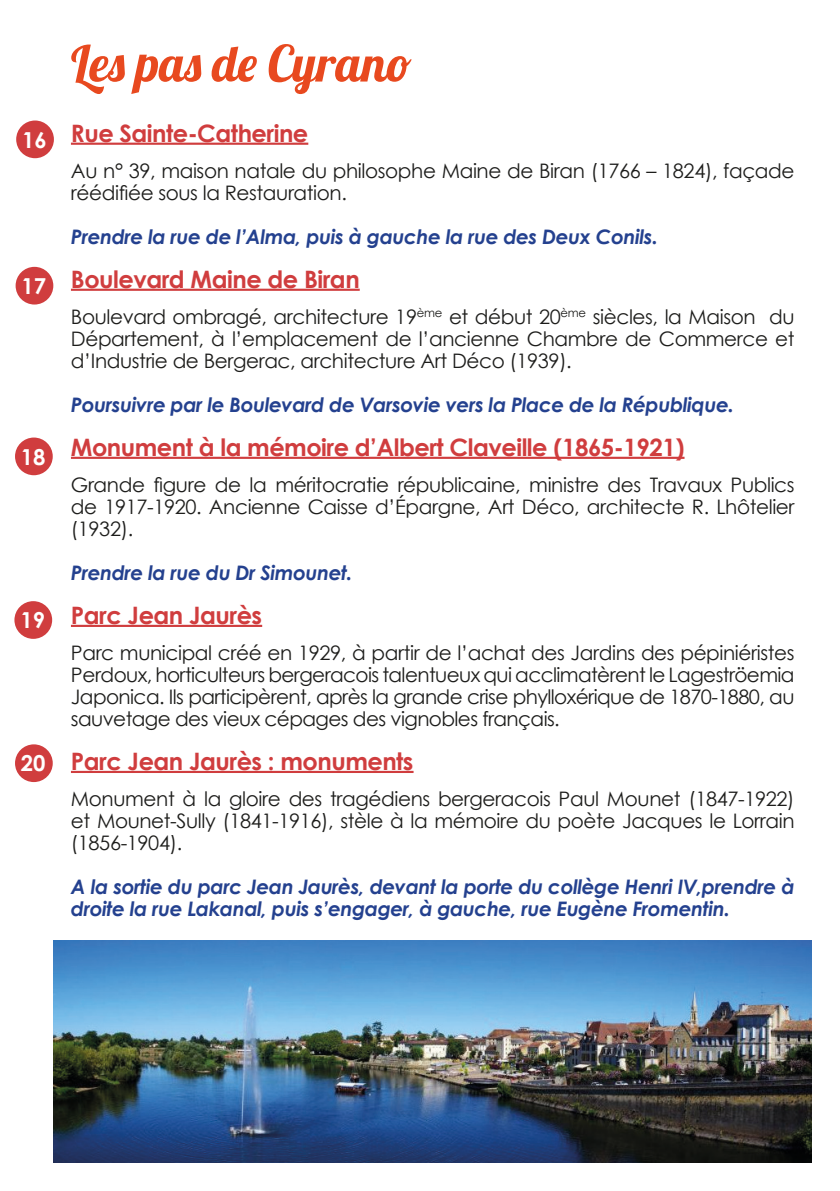
<style>
.page{position:relative;width:840px;height:1191px;background:#fff}
.page>*{position:absolute;margin:0;border:0;box-sizing:border-box;transform-origin:0 0}
.t1{font:50px "Lobster 1.4";letter-spacing:.01em;color:#e8491f}
.t2{font:700 24px "Century Gothic";letter-spacing:-.02em;color:#d03d3e}
.t3{font:700 22px "Century Gothic";color:#fff}
.t4{font:20px/22px "Century Gothic";letter-spacing:-.02em;color:#1d1d1b;text-align:justify}
.t5{font:italic 700 20px/22px "Century Gothic";letter-spacing:-.02em;color:#24418f}
</style>
<div class="page">
<div style="left:16px;top:120px;width:38px;height:38px;background:#d03d3e;border-radius:50%"></div>
<div style="left:16px;top:267px;width:37px;height:37px;background:#d03d3e;border-radius:50%"></div>
<div style="left:15px;top:437px;width:38px;height:38px;background:#d03d3e;border-radius:50%"></div>
<div style="left:14px;top:601px;width:38px;height:38px;background:#d03d3e;border-radius:50%"></div>
<div style="left:15px;top:744px;width:38px;height:38px;background:#d03d3e;border-radius:50%"></div>
<hr style="left:71px;top:143px;width:237px;height:2px;background:#d03d3e">
<hr style="left:71px;top:289px;width:288px;height:2px;background:#d03d3e">
<hr style="left:71px;top:457px;width:613px;height:2px;background:#d03d3e">
<hr style="left:71px;top:625px;width:191px;height:2px;background:#d03d3e">
<hr style="left:71px;top:771px;width:342px;height:2px;background:#d03d3e">
<img style="left:54px;top:940px;width:757px;height:222px">
<p class="t3" style="left:22px;top:123px;width:26px">16</p>
<p class="t3" style="left:22px;top:269px;width:26px">17</p>
<p class="t3" style="left:21px;top:440px;width:26px">18</p>
<p class="t3" style="left:20px;top:603px;width:26px">19</p>
<p class="t3" style="left:21px;top:746px;width:26px">20</p>
<h1 class="t1" style="left:71px;top:32px;width:342px">Les pas de Cyrano</h1>
<p class="t2" style="left:71px;top:115px;width:239px">Rue Sainte-Catherine</p>
<p class="t4" style="left:71px;top:159px;width:724px">Au n° 39, maison natale du philosophe Maine de Biran (1766 – 1824), façade réédifiée sous la Restauration.</p>
<p class="t5" style="left:71px;top:224px;width:588px">Prendre la rue de l’Alma, puis à gauche la rue des Deux Conils.</p>
<p class="t2" style="left:71px;top:261px;width:290px">Boulevard Maine de Biran</p>
<p class="t4" style="left:71px;top:305px;width:724px">Boulevard ombragé, architecture 19<sup>ème</sup> et début 20<sup>ème</sup> siècles, la Maison du Département, à l’emplacement de l’ancienne Chambre de Commerce et d’Industrie de Bergerac, architecture Art Déco (1939).</p>
<p class="t5" style="left:71px;top:392px;width:664px">Poursuivre par le Boulevard de Varsovie vers la Place de la République.</p>
<p class="t2" style="left:71px;top:429px;width:614px">Monument à la mémoire d’Albert Claveille (1865-1921)</p>
<p class="t4" style="left:71px;top:473px;width:724px">Grande figure de la méritocratie républicaine, ministre des Travaux Publics de 1917-1920. Ancienne Caisse d’Épargne, Art Déco, architecte R. Lhôtelier (1932).</p>
<p class="t5" style="left:71px;top:560px;width:283px">Prendre la rue du Dr Simounet.</p>
<p class="t2" style="left:71px;top:597px;width:193px">Parc Jean Jaurès</p>
<p class="t4" style="left:71px;top:641px;width:724px">Parc municipal créé en 1929, à partir de l’achat des Jardins des pépiniéristes Perdoux, horticulteurs bergeracois talentueux qui acclimatèrent le Lageströemia Japonica. Ils participèrent, après la grande crise phylloxérique de 1870-1880, au sauvetage des vieux cépages des vignobles français.</p>
<p class="t2" style="left:71px;top:743px;width:344px">Parc Jean Jaurès : monuments</p>
<p class="t4" style="left:71px;top:787px;width:724px">Monument à la gloire des tragédiens bergeracois Paul Mounet (1847-1922) et Mounet-Sully (1841-1916), stèle à la mémoire du poète Jacques le Lorrain (1856-1904).</p>
<p class="t5" style="left:71px;top:874px;width:724px">A la sortie du parc Jean Jaurès, devant la porte du collège Henri IV,prendre à droite la rue Lakanal, puis s’engager, à gauche, rue Eugène Fromentin.</p>
</div>
